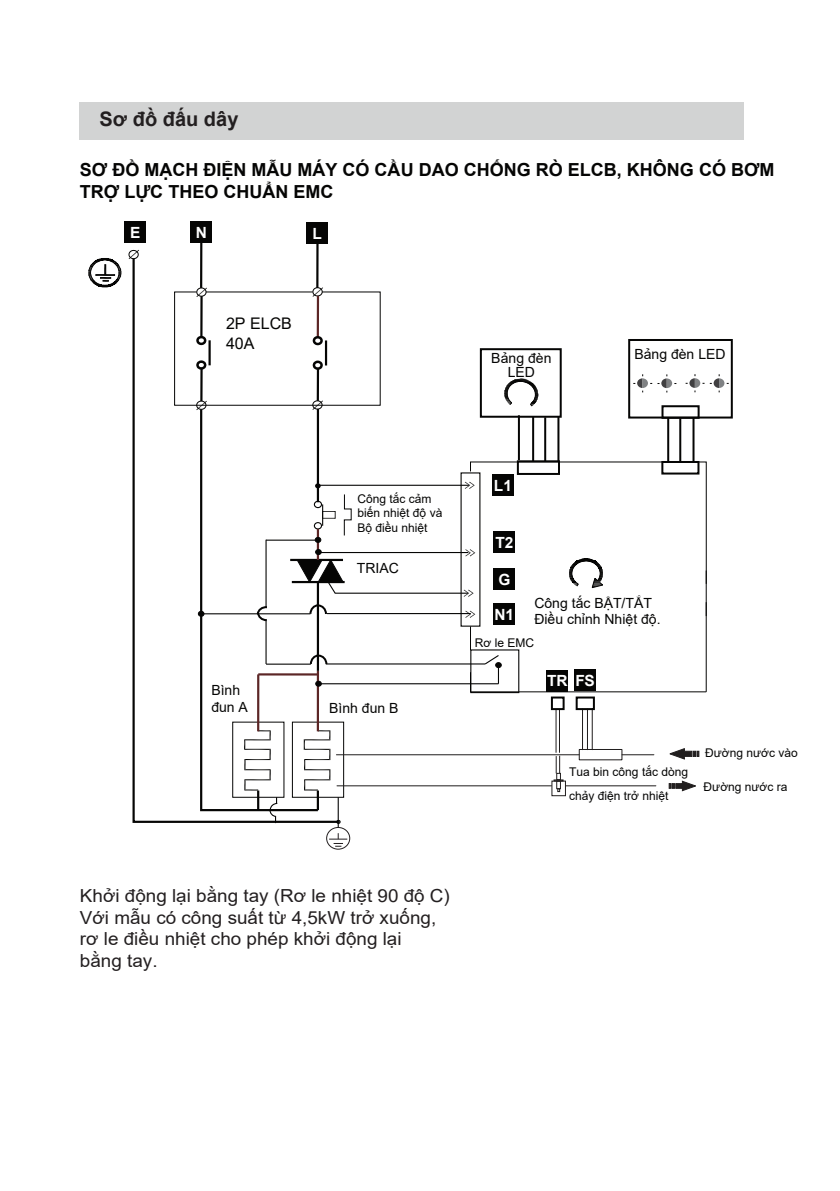
<style>
.page{position:relative;width:840px;height:1191px;background:#fff}
.page>*{position:absolute;margin:0;border:0;box-sizing:border-box;transform-origin:0 0}
.t1{font:700 20px "Arial";color:#231f20}
.t2{font:18px/21.6px "Arial";color:#231f20;scale:1.05 1}
.t3{font:700 18px/21.6px "Arial";color:#050504}
.t4{font:16px/19.2px "Arial";color:#050504}
.t5{font:700 15.4px "Arial";color:#fff}
.t6{font:14px/16.8px "Arial";color:#050504}
.t7{font:12px/14.4px "Arial";color:#050504}
</style>
<div class="page">
<div style="left:124px;top:221px;width:22px;height:22px;background:#050504"></div>
<div style="left:191px;top:221px;width:21px;height:21px;background:#050504"></div>
<div style="left:306px;top:222px;width:22px;height:21px;background:#050504"></div>
<svg style="left:128px;top:250px;width:11px;height:9px"></svg>
<svg style="left:88px;top:258px;width:33px;height:30px"></svg>
<svg style="left:131px;top:256px;width:209px;height:568px"></svg>
<svg style="left:320px;top:730px;width:10px;height:60px"></svg>
<svg style="left:174px;top:291px;width:206px;height:245px"></svg>
<svg style="left:199px;top:410px;width:121px;height:402px"></svg>
<hr style="left:316px;top:582px;width:3px;height:89px;background:#050504">
<hr style="left:316px;top:409px;width:3px;height:93px;background:#050504">
<hr style="left:326px;top:613px;width:144px;height:1px;background:#050504">
<svg style="left:465px;top:611px;width:5px;height:7px"></svg>
<hr style="left:201px;top:613px;width:109px;height:1px;background:#050504">
<hr style="left:290px;top:559px;width:53px;height:2px;background:#050504">
<hr style="left:292px;top:581px;width:52px;height:2px;background:#050504">
<hr style="left:316px;top:529px;width:3px;height:31px;background:#5c2626">
<svg style="left:196px;top:400px;width:127px;height:10px"></svg>
<hr style="left:316px;top:369px;width:3px;height:32px;background:#050504">
<hr style="left:200px;top:368px;width:2px;height:33px;background:#050504">
<svg style="left:470px;top:461px;width:236px;height:231px"></svg>
<svg style="left:198px;top:611px;width:6px;height:5px"></svg>
<svg style="left:336px;top:820px;width:4px;height:4px"></svg>
<svg style="left:313px;top:500px;width:22px;height:30px"></svg>
<div style="left:627px;top:339px;width:105px;height:79px;border:2px solid #050504"></div>
<hr style="left:679px;top:418px;width:2px;height:44px;background:#050504">
<hr style="left:666px;top:418px;width:2px;height:45px;background:#050504">
<hr style="left:692px;top:418px;width:2px;height:44px;background:#050504">
<div style="left:661px;top:405px;width:38px;height:14px;border:2px solid #050504"></div>
<svg style="left:296px;top:549px;width:179px;height:48px"></svg>
<div style="left:232px;top:722px;width:52px;height:75px;border:1px solid #050504"></div>
<svg style="left:244px;top:730px;width:26px;height:60px"></svg>
<hr style="left:257px;top:674px;width:2px;height:57px;background:#5c2626">
<hr style="left:257px;top:790px;width:2px;height:20px;background:#050504">
<hr style="left:258px;top:673px;width:59px;height:2px;background:#5c2626">
<svg style="left:268px;top:797px;width:10px;height:26px"></svg>
<svg style="left:464px;top:482px;width:10px;height:7px"></svg>
<hr style="left:318px;top:485px;width:150px;height:1px;background:#050504">
<div style="left:492px;top:474px;width:21px;height:22px;background:#050504"></div>
<div style="left:661px;top:461px;width:38px;height:13px;border:2px solid #050504"></div>
<svg style="left:685px;top:374px;width:43px;height:18px"></svg>
<svg style="left:633px;top:374px;width:43px;height:18px"></svg>
<svg style="left:308px;top:603px;width:20px;height:13px"></svg>
<hr style="left:200px;top:240px;width:2px;height:48px;background:#050504">
<hr style="left:316px;top:240px;width:2px;height:48px;background:#050504">
<hr style="left:705px;top:570px;width:1px;height:46px;background:#050504">
<hr style="left:705px;top:602px;width:1px;height:90px;background:#050504">
<svg style="left:315px;top:537px;width:6px;height:5px"></svg>
<hr style="left:266px;top:539px;width:51px;height:2px;background:#050504">
<hr style="left:265px;top:539px;width:1px;height:68px;background:#050504">
<svg style="left:255px;top:605px;width:14px;height:17px"></svg>
<hr style="left:265px;top:619px;width:1px;height:45px;background:#050504">
<svg style="left:309px;top:653px;width:19px;height:13px"></svg>
<hr style="left:266px;top:663px;width:45px;height:1px;background:#050504">
<hr style="left:326px;top:663px;width:159px;height:1px;background:#050504">
<div style="left:470px;top:649px;width:49px;height:44px;border:1px solid #050504"></div>
<hr style="left:317px;top:683px;width:181px;height:1px;background:#050504">
<svg style="left:470px;top:626px;width:1px;height:24px"></svg>
<svg style="left:315px;top:681px;width:6px;height:5px"></svg>
<svg style="left:483px;top:654px;width:18px;height:30px"></svg>
<div style="left:516px;top:460px;width:43px;height:15px;border:2px solid #050504"></div>
<hr style="left:544px;top:417px;width:2px;height:44px;background:#050504">
<hr style="left:532px;top:417px;width:2px;height:45px;background:#050504">
<hr style="left:557px;top:417px;width:2px;height:44px;background:#050504">
<hr style="left:517px;top:415px;width:2px;height:45px;background:#050504">
<div style="left:479px;top:348px;width:82px;height:70px;border:2px solid #050504"></div>
<svg style="left:504px;top:379px;width:33px;height:27px"></svg>
<div style="left:545px;top:670px;width:22px;height:21px;background:#050504"></div>
<div style="left:574px;top:669px;width:21px;height:21px;background:#050504"></div>
<svg style="left:669px;top:748px;width:30px;height:11px"></svg>
<hr style="left:621px;top:754px;width:32px;height:1px;background:#211e1e">
<hr style="left:336px;top:754px;width:242px;height:1px;background:#211e1e">
<svg style="left:668px;top:780px;width:28px;height:11px"></svg>
<hr style="left:565px;top:785px;width:90px;height:1px;background:#211e1e">
<hr style="left:337px;top:785px;width:214px;height:1px;background:#211e1e">
<div style="left:551px;top:780px;width:14px;height:16px;border:1px solid #211e1e"></div>
<svg style="left:553px;top:755px;width:10px;height:37px"></svg>
<hr style="left:558px;top:709px;width:1px;height:43px;background:#211e1e">
<hr style="left:555px;top:709px;width:1px;height:43px;background:#211e1e">
<div style="left:578px;top:749px;width:44px;height:11px;border:1px solid #211e1e"></div>
<hr style="left:591px;top:709px;width:1px;height:40px;background:#211e1e">
<hr style="left:586px;top:709px;width:1px;height:40px;background:#211e1e">
<hr style="left:581px;top:709px;width:1px;height:40px;background:#211e1e">
<div style="left:550px;top:696px;width:14px;height:14px;border:2px solid #050504"></div>
<div style="left:575px;top:696px;width:19px;height:14px;border:2px solid #050504"></div>
<hr style="left:337px;top:797px;width:1px;height:30px;background:#050504">
<div style="left:326px;top:827px;width:24px;height:22px;border:1px solid #231f20;border-radius:50%"></div>
<svg style="left:329px;top:833px;width:18px;height:13px"></svg>
<div style="left:80px;top:102px;width:663px;height:37px;background:#d2d3d3"></div>
<p class="t1" style="left:100px;top:104px;width:140px">Sơ đồ đấu dây</p>
<p class="t3" style="left:80px;top:159px;width:695px">SƠ ĐỒ MẠCH ĐIỆN MẪU MÁY CÓ CẦU DAO CHỐNG RÒ ELCB, KHÔNG CÓ BƠM<br>TRỢ LỰC THEO CHUẨN EMC</p>
<p class="t5" style="left:130px;top:222px;width:12px">E</p>
<p class="t5" style="left:195px;top:221px;width:13px">N</p>
<p class="t5" style="left:312px;top:222px;width:11px">L</p>
<p class="t4" style="left:226px;top:314px;width:67px">2P ELCB<br>40A</p>
<p class="t6" style="left:491px;top:351px;width:62px;line-height:14px;text-align:center">Bảng đèn<br>LED</p>
<p class="t6" style="left:634px;top:345px;width:93px">Bảng đèn LED</p>
<p class="t6" style="left:211px;top:681px;width:38px">Bình đun A</p>
<p class="t7" style="left:357px;top:491px;width:86px">Công tắc cảm biến nhiệt độ và<br>Bộ điều nhiệt</p>
<p class="t6" style="left:356px;top:559px;width:43px">TRIAC</p>
<p class="t6" style="left:329px;top:699px;width:71px">Bình đun B</p>
<p class="t5" style="left:493px;top:475px;width:19px">L1</p>
<p class="t5" style="left:495px;top:531px;width:20px">T2</p>
<p class="t5" style="left:498px;top:569px;width:13px">G</p>
<p class="t5" style="left:494px;top:604px;width:21px">N1</p>
<p class="t6" style="left:534px;top:594px;width:128px">Công tắc BẬT/TẮT<br>Điều chỉnh Nhiệt độ.</p>
<p class="t7" style="left:474px;top:635px;width:61px">Rơ le EMC</p>
<p class="t5" style="left:547px;top:670px;width:49px">TR FS</p>
<p class="t7" style="left:569px;top:759px;width:120px;line-height:24px">Tua bin công tắc dòng chảy điện trở nhiệt</p>
<p class="t7" style="left:704px;top:746px;width:94px">Đường nước vào</p>
<p class="t7" style="left:703px;top:779px;width:85px">Đường nước ra</p>
<p class="t2" style="left:80px;top:885px;width:353px">Khởi động lại bằng tay (Rơ le nhiệt 90 độ C)<br>Với mẫu có công suất từ 4,5kW trở xuống, rơ le điều nhiệt cho phép khởi động lại<br>bằng tay.</p>
</div>
